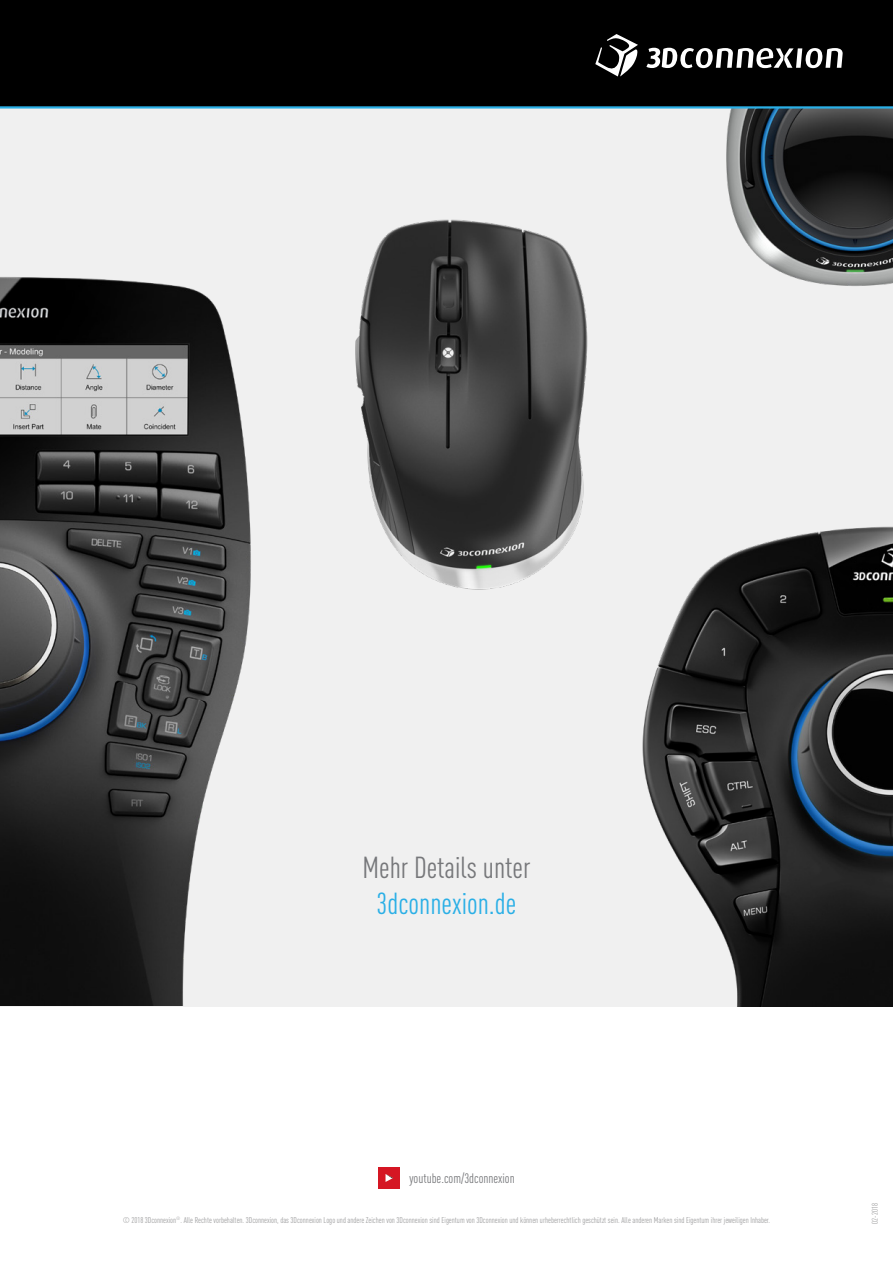
<style>
.page{position:relative;width:893px;height:1263px;background:#fff}
.page>*{position:absolute;margin:0;border:0;box-sizing:border-box;transform-origin:0 0}
.t1{font:condensed 30px "DIN Pro";color:#76777a}
.t2{font:condensed 30px "DIN Pro";color:#2aafe6}
.t3{font:condensed 13.5px "DIN Pro";color:#76777a}
.t4{font:condensed 8.25px "DIN Pro";color:#9c9c9d}
</style>
<div class="page">
<div style="left:0;top:0;width:893px;height:1006px;background:#f0f0f0"></div>
<img style="left:0;top:277px;width:251px;height:729px">
<img style="left:505px;top:526px;width:388px;height:481px">
<img style="left:726px;top:109px;width:167px;height:177px">
<img style="left:355px;top:219px;width:258px;height:412px">
<div style="left:378px;top:1167px;width:21px;height:21px;background:#d51623"></div>
<svg style="left:385px;top:1174px;width:8px;height:8px"></svg>
<div style="left:0;top:0;width:893px;height:106px;background:#000"></div>
<hr style="left:0;top:106px;width:893px;height:3px;background:#2aafe6">
<svg style="left:646px;top:48px;width:197px;height:20px"></svg>
<svg style="left:595px;top:34px;width:43px;height:42px"></svg>
<h1 class="t1" style="left:363px;top:850px;width:169px">Mehr Details unter</h1>
<h1 class="t2" style="left:377px;top:886px;width:141px">3dconnexion.de</h1>
<h2 class="t3" style="left:409px;top:1170px;width:107px">youtube.com/3dconnexion</h2>
<p class="t4" style="left:123px;top:1215px;width:649px">© 2018 3Dconnexion<sup>®</sup>. Alle Rechte vorbehalten. 3Dconnexion, das 3Dconnexion Logo und andere Zeichen von 3Dconnexion sind Eigentum von 3Dconnexion und können urheberrechtlich geschützt sein. Alle anderen Marken sind Eigentum ihrer jeweiligen Inhaber.</p>
<p class="t4" style="left:870px;top:1224px;width:22px;rotate:-90deg">02-2018</p>
</div>
